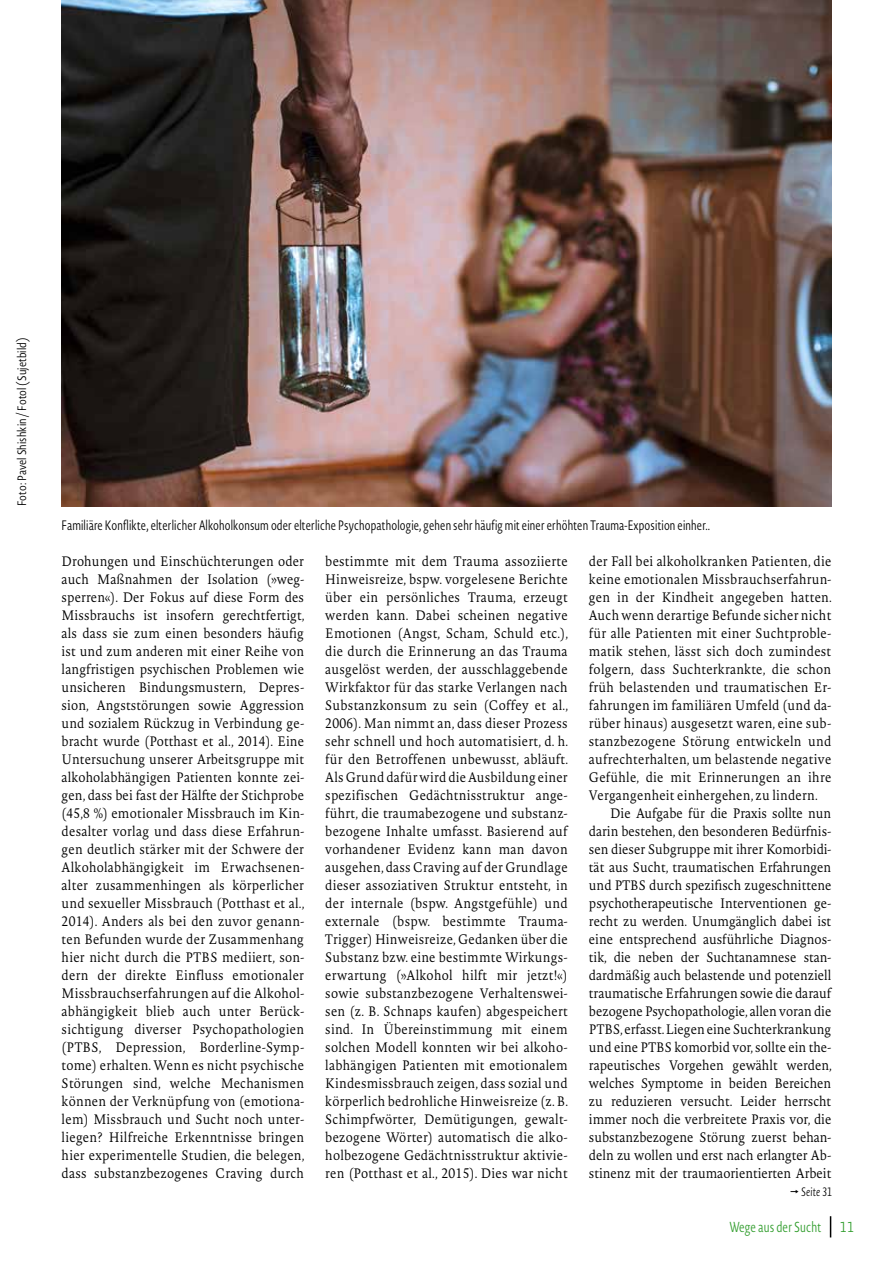
<style>
.page{position:relative;width:893px;height:1263px;background:#fff}
.page>*{position:absolute;margin:0;border:0;box-sizing:border-box;transform-origin:0 0}
.t1{font:300 14.25px "Novel Sans Cond Pro";letter-spacing:.01em;color:#339e2f;scale:.9 1}
.t2{font:300 14.25px "Novel Sans Pro";color:#339e2f;scale:.9 1}
.t3{font:300 13.5px/18px "Novel Pro";letter-spacing:.02em;color:#000;text-align:justify;scale:.9 1}
.t4{font:300 13.5px "Novel Sans Cond Pro";letter-spacing:.015em;color:#000;scale:.9 1}
.t5{font:300 12px "Novel Sans Cond Pro";letter-spacing:.01em;color:#000}
.t6{font:italic 300 12px "Novel Sans Cond Pro";letter-spacing:.01em;color:#000;scale:.9 1}
</style>
<div class="page">
<svg style="left:830px;top:1216px;width:1px;height:21px"></svg>
<img style="left:62px;top:0;width:769px;height:506px">
<p class="t5" style="left:14px;top:506px;width:170px;rotate:-90deg">Foto: Pavel Shishkin / Fotol (Sujetbild)</p>
<p class="t4" style="left:62px;top:515px;width:722px">Familiäre Konflikte, elterlicher Alkoholkonsum oder elterliche Psychopathologie, gehen sehr häufig mit einer erhöhten Trauma-Exposition einher..</p>
<p class="t3" style="left:62px;top:551px;width:271px">Drohungen und Einschüchterungen oder auch Maßnahmen der Isolation (»weg&shy;sperren«). Der Fokus auf diese Form des Missbrauchs ist insofern gerechtfertigt, als dass sie zum einen besonders häufig ist und zum anderen mit einer Reihe von langfristigen psychischen Problemen wie unsicheren Bindungsmustern, Depres&shy;sion, Angststörungen sowie Aggression und sozialem Rückzug in Verbindung ge&shy;bracht wurde (Potthast et al., 2014). Eine Untersuchung unserer Arbeitsgruppe mit alkoholabhängigen Patienten konnte zei&shy;gen, dass bei fast der Hälfte der Stichprobe (45,8 %) emotionaler Missbrauch im Kin&shy;desalter vorlag und dass diese Erfahrun&shy;gen deutlich stärker mit der Schwere der Alkoholabhängigkeit im Erwachsenen&shy;alter zusammenhingen als körperlicher und sexueller Missbrauch (Potthast et al., 2014). Anders als bei den zuvor genann&shy;ten Befunden wurde der Zusammenhang hier nicht durch die PTBS mediiert, son&shy;dern der direkte Einfluss emotionaler Missbrauchserfahrungen auf die Alkohol&shy;abhängigkeit blieb auch unter Berück&shy;sichtigung diverser Psychopathologien (PTBS, Depression, Borderline-Symp&shy;tome) erhalten. Wenn es nicht psychische Störungen sind, welche Mechanismen können der Verknüpfung von (emotiona&shy;lem) Missbrauch und Sucht noch unter&shy;liegen? Hilfreiche Erkenntnisse bringen hier experimentelle Studien, die belegen, dass substanzbezogenes Craving durch</p>
<p class="t3" style="left:325px;top:551px;width:271px">bestimmte mit dem Trauma assoziierte Hinweisreize, bspw. vorgelesene Berichte über ein persönliches Trauma, erzeugt werden kann. Dabei scheinen negative Emotionen (Angst, Scham, Schuld etc.), die durch die Erinnerung an das Trauma ausgelöst werden, der ausschlaggebende Wirkfaktor für das starke Verlangen nach Substanzkonsum zu sein (Coffey et al., 2006). Man nimmt an, dass dieser Prozess sehr schnell und hoch automatisiert, d. h. für den Betroffenen unbewusst, abläuft.<br>Als Grund dafür wird die Ausbildung einer spezifischen Gedächtnisstruktur ange&shy;führt, die traumabezogene und substanz&shy;bezogene Inhalte umfasst. Basierend auf vorhandener Evidenz kann man davon ausgehen, dass Craving auf der Grundlage dieser assoziativen Struktur entsteht, in der internale (bspw. Angstgefühle) und externale (bspw. bestimmte Trauma-Trigger) Hinweisreize, Gedanken über die Substanz bzw. eine bestimmte Wirkungs&shy;erwartung (»Alkohol hilft mir jetzt!«) sowie substanzbezogene Verhaltenswei&shy;sen (z. B. Schnaps kaufen) abgespeichert sind. In Übereinstimmung mit einem solchen Modell konnten wir bei alkoho&shy;labhängigen Patienten mit emotionalem Kindesmissbrauch zeigen, dass sozial und körperlich bedrohliche Hinweisreize (z. B.<br>Schimpfwörter, Demütigungen, gewalt&shy;bezogene Wörter) automatisch die alko&shy;holbezogene Gedächtnisstruktur aktivie&shy;ren (Potthast et al., 2015). Dies war nicht</p>
<p class="t3" style="left:589px;top:551px;width:271px">der Fall bei alkoholkranken Patienten, die keine emotionalen Missbrauchserfahrun&shy;gen in der Kindheit angegeben hatten.<br>Auch wenn derartige Befunde sicher nicht für alle Patienten mit einer Suchtproble&shy;matik stehen, lässt sich doch zumindest folgern, dass Suchterkrankte, die schon früh belastenden und traumatischen Er&shy;fahrungen im familiären Umfeld (und da&shy;rüber hinaus) ausgesetzt waren, eine sub&shy;stanzbezogene Störung entwickeln und aufrechterhalten, um belastende negative Gefühle, die mit Erinnerungen an ihre Vergangenheit einhergehen, zu lindern.</p>
<p class="t3" style="left:589px;top:803px;width:271px;text-indent:21px">Die Aufgabe für die Praxis sollte nun darin bestehen, den besonderen Bedürfnis&shy;sen dieser Subgruppe mit ihrer Komorbidi&shy;tät aus Sucht, traumatischen Erfahrungen und PTBS durch spezifisch zugeschnittene psychotherapeutische Interventionen ge&shy;recht zu werden. Unumgänglich dabei ist eine entsprechend ausführliche Diagnos&shy;tik, die neben der Suchtanamnese stan&shy;dardmäßig auch belastende und potenziell traumatische Erfahrungen sowie die darauf bezogene Psychopathologie, allen voran die PTBS, erfasst. Liegen eine Suchterkrankung und eine PTBS komorbid vor, sollte ein the&shy;rapeutisches Vorgehen gewählt werden, welches Symptome in beiden Bereichen zu reduzieren versucht. Leider herrscht immer noch die verbreitete Praxis vor, die substanzbezogene Störung zuerst behan&shy;deln zu wollen und erst nach erlangter Ab&shy;stinenz mit der traumaorientierten Arbeit</p>
<p class="t6" style="left:801px;top:1184px;width:36px">Seite 31</p>
<p class="t1" style="left:729px;top:1217px;width:104px">Wege aus der Sucht</p>
<p class="t2" style="left:840px;top:1217px;width:18px">11</p>
</div>
